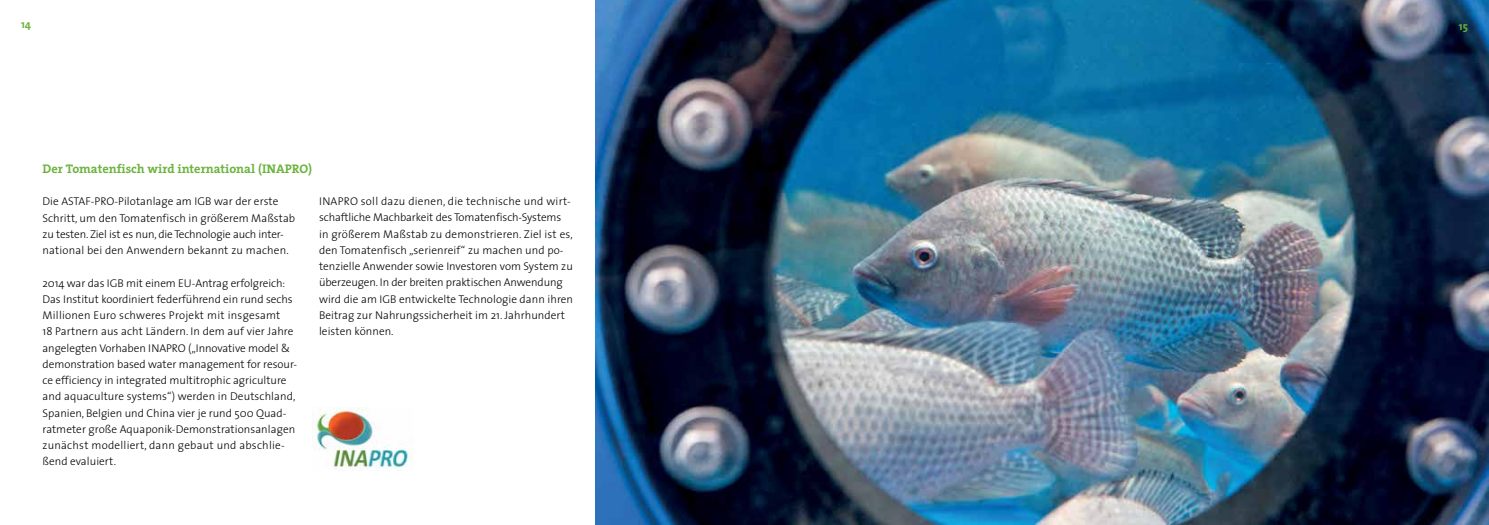
<style>
.page{position:relative;width:1489px;height:525px;background:#fff}
.page>*{position:absolute;margin:0;border:0;box-sizing:border-box;transform-origin:0 0}
.t1{font:700 12.5px "The Serif";color:#6cb33f}
.t2{font:300 11.25px/16.2px "The Sans";letter-spacing:.005em;color:#000}
.t3{font:700 11.25px "The Sans";color:#6cb33f}
</style>
<div class="page">
<img style="left:595px;top:0;width:893px;height:524px">
<img style="left:313px;top:407px;width:100px;height:63px">
<p class="t3" style="left:21px;top:14px;width:12px">14</p>
<p class="t3" style="left:1458px;top:16px;width:11px">15</p>
<p class="t1" style="left:43px;top:158px;width:271px">Der Tomatenfisch wird international (INAPRO)</p>
<p class="t2" style="left:43px;top:193px;width:254px">Die ASTAF-PRO-Pilotanlage am IGB war der erste Schritt, um den Tomatenfisch in größerem Maßstab zu testen. Ziel ist es nun, die Technologie auch inter&shy;national bei den Anwendern bekannt zu machen.</p>
<p class="t2" style="left:43px;top:274px;width:256px">2014 war das IGB mit einem EU-Antrag erfolgreich:<br>Das Institut koordiniert federführend ein rund sechs Millionen Euro schweres Projekt mit insgesamt<br>18 Partnern aus acht Ländern. In dem auf vier Jahre angelegten Vorhaben INAPRO („Innovative model &amp; demonstration based water management for resour&shy;ce efficiency in integrated multitrophic agriculture and aquaculture systems“) werden in Deutschland, Spanien, Belgien und China vier je rund 500 Quad&shy;ratmeter große Aquaponik-Demonstrationsanlagen zunächst modelliert, dann gebaut und abschlie&shy;ßend evaluiert.</p>
<p class="t2" style="left:319px;top:193px;width:255px">INAPRO soll dazu dienen, die technische und wirt&shy;schaftliche Machbarkeit des Tomatenfisch-Systems in größerem Maßstab zu demonstrieren. Ziel ist es, den Tomatenfisch „serienreif“ zu machen und po&shy;tenzielle Anwender sowie Investoren vom System zu überzeugen. In der breiten praktischen Anwendung wird die am IGB entwickelte Technologie dann ihren Beitrag zur Nahrungssicherheit im 21. Jahrhundert leisten können.</p>
</div>
